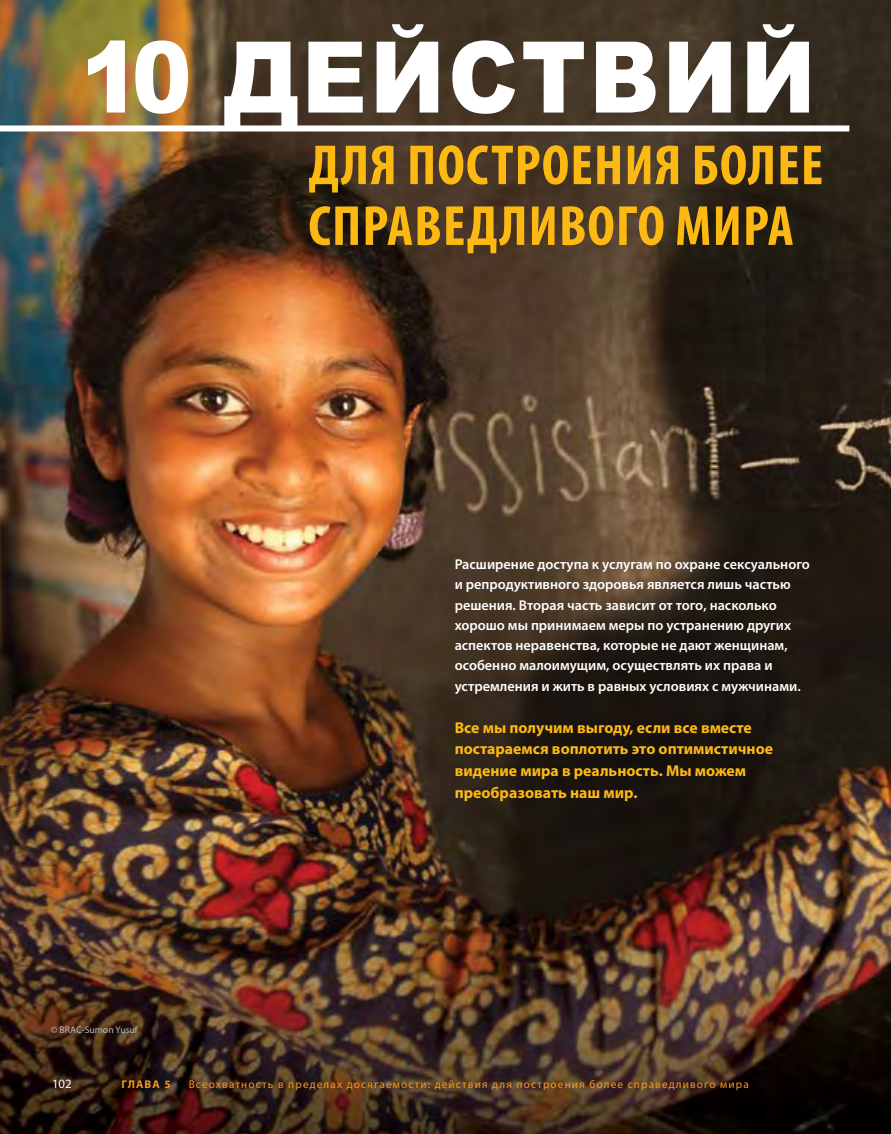
<style>
.page{position:relative;width:891px;height:1134px;background:#fff}
.page>*{position:absolute;margin:0;border:0;box-sizing:border-box;transform-origin:0 0}
.t1{font:900 99px "Arial";letter-spacing:.035em;color:#fff;scale:.91 1}
.t2{font:700 condensed 57px/60.8px "Myriad Pro";letter-spacing:.02em;color:#fdb913}
.t3{font:700 15.75px/21.8px "Myriad Pro";color:#fdb913}
.t4{font:600 14.25px/20.2px "Myriad Pro";color:#fff}
.t5{font:12.75px "Myriad Pro";color:#fff}
.t6{font:11.25px "Myriad Pro";letter-spacing:.1em;color:#f8971d}
.t7{font:700 11.25px "Myriad Pro";letter-spacing:.1em;color:#f8971d}
.t8{font:9.75px "Myriad Pro";color:#bcbec0}
</style>
<div class="page">
<img style="left:0;top:0;width:891px;height:1134px">
<div style="left:0;top:125px;width:849px;height:6px;background:#fff"></div>
<h1 class="t1" style="left:81px;top:5px;width:809px">10 ДЕЙСТВИЙ</h1>
<h2 class="t2" style="left:308px;top:136px;width:516px">ДЛЯ ПОСТРОЕНИЯ БОЛЕЕ<br>СПРАВЕДЛИВОГО МИРА</h2>
<p class="t8" style="left:51px;top:1025px;width:89px">© BRAC-Sumon Yusuf</p>
<p class="t4" style="left:455px;top:555px;width:357px">Расширение доступа к услугам по охране сексуального и репродуктивного здоровья является лишь частью решения. Вторая часть зависит от того, насколько хорошо мы принимаем меры по устранению других аспектов неравенства, которые не дают женщинам, особенно малоимущим, осуществлять их права и устремления и жить в равных условиях с мужчинами.</p>
<p class="t3" style="left:455px;top:717px;width:320px">Все мы получим выгоду, если все вместе постараемся воплотить это оптимистичное видение мира в реальность. Мы можем преобразовать наш мир.</p>
<p class="t5" style="left:52px;top:1077px;width:21px">102</p>
<p class="t7" style="left:122px;top:1078px;width:51px">ГЛАВА 5</p>
<p class="t6" style="left:189px;top:1078px;width:562px">Всеохватность в пределах досягаемости: действия для построения более справедливого мира</p>
</div>
